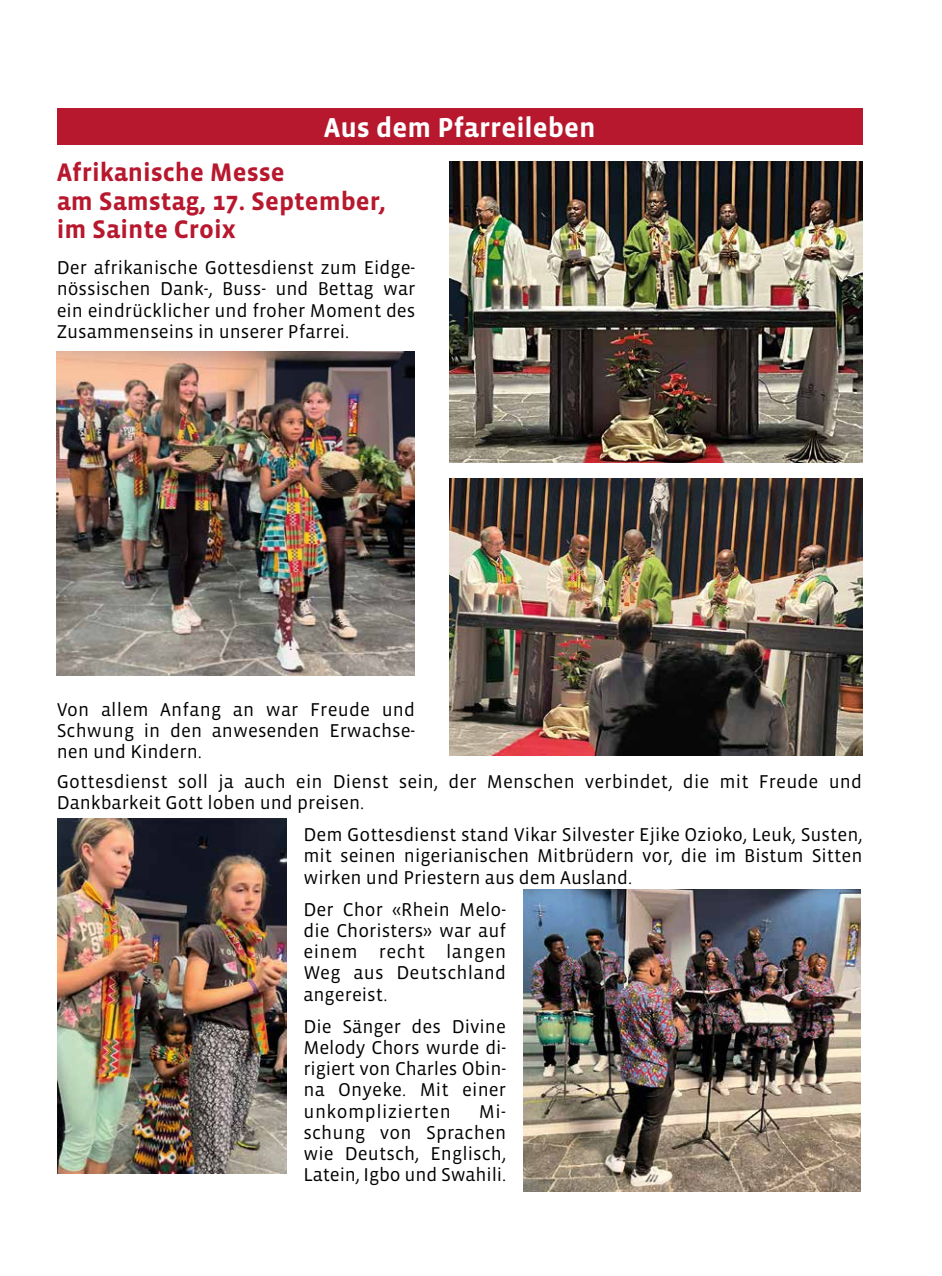
<style>
.page{position:relative;width:942px;height:1276px;background:#fff}
.page>*{position:absolute;margin:0;border:0;box-sizing:border-box;transform-origin:0 0}
.t1{font:700 28px "Vista Sans";color:#fff}
.t2{font:700 26px/28.2px "Vista Sans";color:#b7182e}
.t3{font:19px/21.2px "Vista Sans";color:#000;text-align:justify}
</style>
<div class="page">
<div style="left:57px;top:108px;width:805px;height:37px;background:#b7182e"></div>
<img style="left:449px;top:161px;width:413px;height:302px">
<img style="left:449px;top:479px;width:413px;height:277px">
<img style="left:57px;top:352px;width:357px;height:324px">
<img style="left:57px;top:818px;width:229px;height:356px">
<img style="left:523px;top:890px;width:337px;height:301px">
<h1 class="t1" style="left:323px;top:113px;width:273px">Aus dem Pfarreileben</h1>
<h2 class="t2" style="left:57px;top:159px;width:331px">Afrikanische Messe<br>am Samstag, 17. September, im Sainte Croix</h2>
<p class="t3" style="left:57px;top:257px;width:360px">Der afrikanische Gottesdienst zum Eidge&shy;nössischen Dank-, Buss- und Bettag war ein eindrücklicher und froher Moment des Zusammenseins in unserer Pfarrei.</p>
<p class="t3" style="left:57px;top:699px;width:360px">Von allem Anfang an war Freude und Schwung in den anwesenden Erwachse&shy;nen und Kindern.</p>
<p class="t3" style="left:57px;top:771px;width:806px">Gottesdienst soll ja auch ein Dienst sein, der Menschen verbindet, die mit Freude und<br>Dankbarkeit Gott loben und preisen.</p>
<p class="t3" style="left:303px;top:824px;width:560px">Dem Gottesdienst stand Vikar Silvester Ejike Ozioko, Leuk, Susten, mit seinen nigerianischen Mitbrüdern vor, die im Bistum Sitten wirken und Priestern aus dem Ausland.</p>
<p class="t3" style="left:303px;top:899px;width:204px">Der Chor «Rhein Melo&shy;die Choristers» war auf einem recht langen Weg aus Deutschland angereist.</p>
<p class="t3" style="left:303px;top:1016px;width:204px;text-align:left">Die Sänger des Divine<br>Melody Chors wurde di-- rigiert von Charles Obin&shy;na Onyeke. Mit einer unkomplizierten</p>
<p class="t3" style="left:303px;top:1101px;width:204px;text-align:left;text-indent:175px">Mi-- schung von Sprachen wie Deutsch, Englisch,<br>Latein, Igbo und Swahili.</p>
</div>
